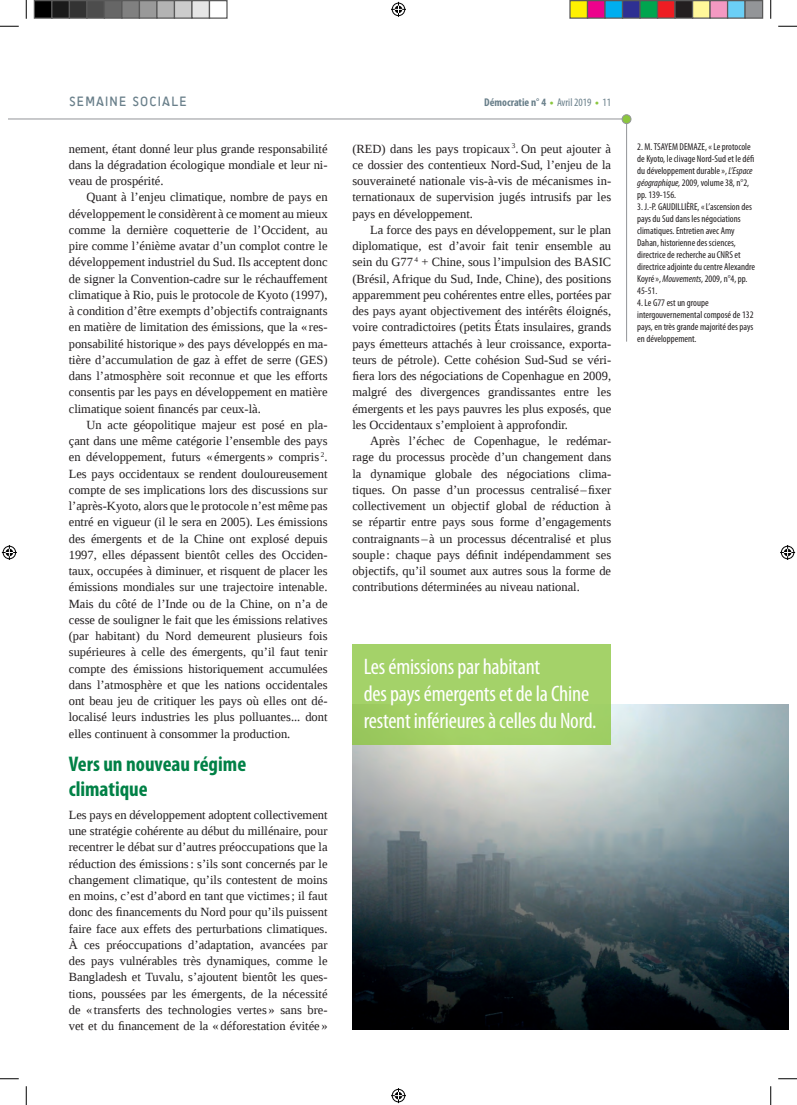
<style>
.page{position:relative;width:797px;height:1105px;background:#fff}
.page>*{position:absolute;margin:0;border:0;box-sizing:border-box;transform-origin:0 0}
.t1{font:condensed 22.5px/27px "Myriad Pro";letter-spacing:-.01em;color:#fff}
._1erSOUSTITRE{font:700 condensed 21.25px/25px "Myriad Pro";color:#008146}
.t2{font:13.75px "Sci Fly Sans";letter-spacing:.085em;color:#697f8a}
.txt_courant_2{font:12.5px/16.2px "Liberation Serif";color:#231f20;text-align:justify}
.txt_courant_2__ss_r{font:12.5px/16.2px "Liberation Serif";color:#231f20;text-align:justify}
.t3{font:700 condensed 11.25px "Myriad Pro";color:#697f8a}
.t4{font:condensed 10px/12px "Myriad Pro";color:#231f20}
.s1{font-stretch:normal;color:#8bc63e}
.s2{font-weight:400}
.s3{font-style:italic}
</style>
<div class="page">
<hr style="left:9px;top:119px;width:616px;height:1px;background:#939598">
<hr style="left:626px;top:120px;width:1px;height:222px;background:#939598">
<div style="left:622px;top:115px;width:9px;height:9px;background:#8bc63e;border-radius:50%"></div>
<div style="left:621px;top:114px;width:10px;height:10px;border:1px solid #939598;border-radius:50%"></div>
<img style="left:352px;top:705px;width:436px;height:324px">
<div style="left:352px;top:644px;width:259px;height:101px;background:#a4d269"></div>
<svg style="left:0;top:25px;width:19px;height:2px"></svg>
<svg style="left:778px;top:25px;width:19px;height:2px"></svg>
<svg style="left:0;top:1078px;width:19px;height:1px"></svg>
<svg style="left:778px;top:1078px;width:19px;height:1px"></svg>
<svg style="left:25px;top:0;width:2px;height:19px"></svg>
<svg style="left:25px;top:1086px;width:2px;height:19px"></svg>
<svg style="left:770px;top:0;width:1px;height:19px"></svg>
<svg style="left:770px;top:1086px;width:1px;height:19px"></svg>
<svg style="left:391px;top:2px;width:15px;height:15px"></svg>
<svg style="left:391px;top:1088px;width:15px;height:15px"></svg>
<svg style="left:2px;top:545px;width:15px;height:15px"></svg>
<svg style="left:780px;top:545px;width:15px;height:15px"></svg>
<div style="left:34px;top:1px;width:18px;height:17px;background:#000"></div>
<div style="left:34px;top:0;width:18px;height:19px;border:1px solid #595959"></div>
<div style="left:52px;top:1px;width:17px;height:17px;background:#1a1a1a"></div>
<div style="left:51px;top:0;width:19px;height:19px;border:1px solid #595959"></div>
<div style="left:69px;top:1px;width:18px;height:17px;background:#333"></div>
<div style="left:69px;top:0;width:19px;height:19px;border:1px solid #595959"></div>
<div style="left:87px;top:1px;width:17px;height:17px;background:#4d4d4d"></div>
<div style="left:86px;top:0;width:19px;height:19px;border:1px solid #595959"></div>
<div style="left:104px;top:1px;width:18px;height:17px;background:#666"></div>
<div style="left:104px;top:0;width:18px;height:19px;border:1px solid #595959"></div>
<div style="left:122px;top:1px;width:17px;height:17px;background:#808080"></div>
<div style="left:121px;top:0;width:19px;height:19px;border:1px solid #595959"></div>
<div style="left:139px;top:1px;width:18px;height:17px;background:#999"></div>
<div style="left:139px;top:0;width:19px;height:19px;border:1px solid #595959"></div>
<div style="left:157px;top:1px;width:17px;height:17px;background:#b3b3b3"></div>
<div style="left:156px;top:0;width:19px;height:19px;border:1px solid #595959"></div>
<div style="left:174px;top:1px;width:18px;height:17px;background:#ccc"></div>
<div style="left:174px;top:0;width:18px;height:19px;border:1px solid #595959"></div>
<div style="left:192px;top:1px;width:17px;height:17px;background:#e6e6e6"></div>
<div style="left:191px;top:0;width:19px;height:19px;border:1px solid #595959"></div>
<div style="left:209px;top:0;width:19px;height:19px;border:1px solid #595959"></div>
<div style="left:570px;top:1px;width:17px;height:17px;background:#fff101"></div>
<div style="left:569px;top:0;width:19px;height:19px;border:1px solid #595959"></div>
<div style="left:587px;top:1px;width:18px;height:17px;background:#ed028c"></div>
<div style="left:587px;top:0;width:18px;height:19px;border:1px solid #595959"></div>
<div style="left:605px;top:1px;width:17px;height:17px;background:#00aeef"></div>
<div style="left:604px;top:0;width:19px;height:19px;border:1px solid #595959"></div>
<div style="left:622px;top:1px;width:18px;height:17px;background:#2e3092"></div>
<div style="left:622px;top:0;width:18px;height:19px;border:1px solid #595959"></div>
<div style="left:640px;top:1px;width:17px;height:17px;background:#00a54f"></div>
<div style="left:639px;top:0;width:19px;height:19px;border:1px solid #595959"></div>
<div style="left:657px;top:1px;width:18px;height:17px;background:#ee1d23"></div>
<div style="left:657px;top:0;width:18px;height:19px;border:1px solid #595959"></div>
<div style="left:675px;top:1px;width:17px;height:17px;background:#231f20"></div>
<div style="left:674px;top:0;width:19px;height:19px;border:1px solid #595959"></div>
<div style="left:692px;top:1px;width:18px;height:17px;background:#fff79a"></div>
<div style="left:692px;top:0;width:18px;height:19px;border:1px solid #595959"></div>
<div style="left:710px;top:1px;width:17px;height:17px;background:#f499c2"></div>
<div style="left:709px;top:0;width:19px;height:19px;border:1px solid #595959"></div>
<div style="left:727px;top:1px;width:18px;height:17px;background:#6bcff6"></div>
<div style="left:727px;top:0;width:18px;height:19px;border:1px solid #595959"></div>
<div style="left:745px;top:1px;width:17px;height:17px;background:#939598"></div>
<div style="left:744px;top:0;width:19px;height:19px;border:1px solid #595959"></div>
<p class="t2" style="left:69px;top:93px;width:119px">SEMAINE SOCIALE</p>
<p class="t3" style="left:484px;top:95px;width:128px">Démocratie n° 4 <span class="s1">•</span> <span class="s2">Avril 2019</span> <span class="s1">•</span> <span class="s2">11</span></p>
<p class="txt_courant_2" style="left:69px;top:140px;width:260px">nement, étant donné leur plus grande responsabilité dans la dégradation écologique mondiale et leur ni&shy;veau de prospérité.</p>
<p class="txt_courant_2" style="left:69px;top:189px;width:260px;text-indent:18px">Quant à l’enjeu climatique, nombre de pays en développement le considèrent à ce moment au mieux comme la dernière coquetterie de l’Occident, au pire comme l’énième avatar d’un complot contre le développement industriel du Sud. Ils acceptent donc de signer la Convention-cadre sur le réchauffement climatique à Rio, puis le protocole de Kyoto (1997), à condition d’être exempts d’objectifs contraignants en matière de limitation des émissions, que la «res&shy;ponsabilité historique » des pays développés en ma&shy;tière d’accumulation de gaz à effet de serre (GES) dans l’atmosphère soit reconnue et que les efforts consentis par les pays en développement en matière climatique soient financés par ceux-là.</p>
<p class="txt_courant_2" style="left:69px;top:416px;width:260px;text-indent:18px">Un acte géopolitique majeur est posé en pla&shy;çant dans une même catégorie l’ensemble des pays en développement, futurs « émergents» compris <sup>2</sup>.<br>Les pays occidentaux se rendent douloureusement compte de ses implications lors des discussions sur l’après-Kyoto, alors que le protocole n’est même pas entré en vigueur (il le sera en 2005). Les émissions des émergents et de la Chine ont explosé depuis 1997, elles dépassent bientôt celles des Occiden&shy;taux, occupées à diminuer, et risquent de placer les émissions mondiales sur une trajectoire intenable.<br>Mais du côté de l’Inde ou de la Chine, on n’a de cesse de souligner le fait que les émissions relatives (par habitant) du Nord demeurent plusieurs fois supérieures à celle des émergents, qu’il faut tenir compte des émissions historiquement accumulées dans l’atmosphère et que les nations occidentales ont beau jeu de critiquer les pays où elles ont dé&shy;localisé leurs industries les plus polluantes... dont elles continuent à consommer la production.</p>
<p class="_1erSOUSTITRE" style="left:69px;top:751px;width:179px">Vers un nouveau régime climatique</p>
<p class="txt_courant_2__ss_r" style="left:69px;top:806px;width:260px">Les pays en développement adoptent collectivement une stratégie cohérente au début du millénaire, pour recentrer le débat sur d’autres préoccupations que la réduction des émissions: s’ils sont concernés par le changement climatique, qu’ils contestent de moins en moins, c’est d’abord en tant que victimes; il faut donc des financements du Nord pour qu’ils puissent faire face aux effets des perturbations climatiques.<br>À ces préoccupations d’adaptation, avancées par des pays vulnérables très dynamiques, comme le Bangladesh et Tuvalu, s’ajoutent bientôt les ques&shy;tions, poussées par les émergents, de la nécessité de « transferts des technologies vertes » sans bre&shy;vet et du financement de la «déforestation évitée »</p>
<p class="txt_courant_2__ss_r" style="left:352px;top:140px;width:260px">(RED) dans les pays tropicaux <sup>3</sup>. On peut ajouter à ce dossier des contentieux Nord-Sud, l’enjeu de la souveraineté nationale vis-à-vis de mécanismes in&shy;ternationaux de supervision jugés intrusifs par les pays en développement.</p>
<p class="txt_courant_2" style="left:352px;top:221px;width:260px;text-indent:18px">La force des pays en développement, sur le plan diplomatique, est d’avoir fait tenir ensemble au sein du G77 <sup>4</sup> + Chine, sous l’impulsion des BASIC (Brésil, Afrique du Sud, Inde, Chine), des positions apparemment peu cohérentes entre elles, portées par des pays ayant objectivement des intérêts éloignés, voire contradictoires (petits États insulaires, grands pays émetteurs attachés à leur croissance, exporta&shy;teurs de pétrole). Cette cohésion Sud-Sud se véri&shy;fiera lors des négociations de Copenhague en 2009, malgré des divergences grandissantes entre les émergents et les pays pauvres les plus exposés, que les Occidentaux s’emploient à approfondir.</p>
<p class="txt_courant_2" style="left:352px;top:433px;width:260px;text-indent:18px">Après l’échec de Copenhague, le redémar&shy;rage du processus procède d’un changement dans la dynamique globale des négociations clima&shy;tiques. On passe d’un processus centralisé–fixer collectivement un objectif global de réduction à se répartir entre pays sous forme d’engagements contraignants–à un processus décentralisé et plus souple : chaque pays définit indépendamment ses objectifs, qu’il soumet aux autres sous la forme de contributions déterminées au niveau national.</p>
<p class="t1" style="left:364px;top:652px;width:234px">Les émissions par habitant<br>des pays émergents et de la Chine restent inférieures à celles du Nord.</p>
<p class="t4" style="left:637px;top:140px;width:119px">2. M. TSAYEM DEMAZE, «Le protocole de Kyoto, le clivage Nord-Sud et le défi du développement durable», <span class="s3">L’Espace géographique,</span> 2009, volume 38, n°2, pp. 139-156.</p>
<p class="t4" style="left:637px;top:200px;width:119px">3. J.-P. GAUDILLIÈRE, «L’ascension des pays du Sud dans les négociations climatiques. Entretien avec Amy<br>Dahan, historienne des sciences, directrice de recherche au CNRS et directrice adjointe du centre Alexandre<br>Koyré», <span class="s3">Mouvements</span>, 2009, n°4, pp.<br>45-51.</p>
<p class="t4" style="left:637px;top:296px;width:118px">4. Le G77 est un groupe intergouvernemental composé de 132 pays, en très grande majorité des pays en développement.</p>
</div>
